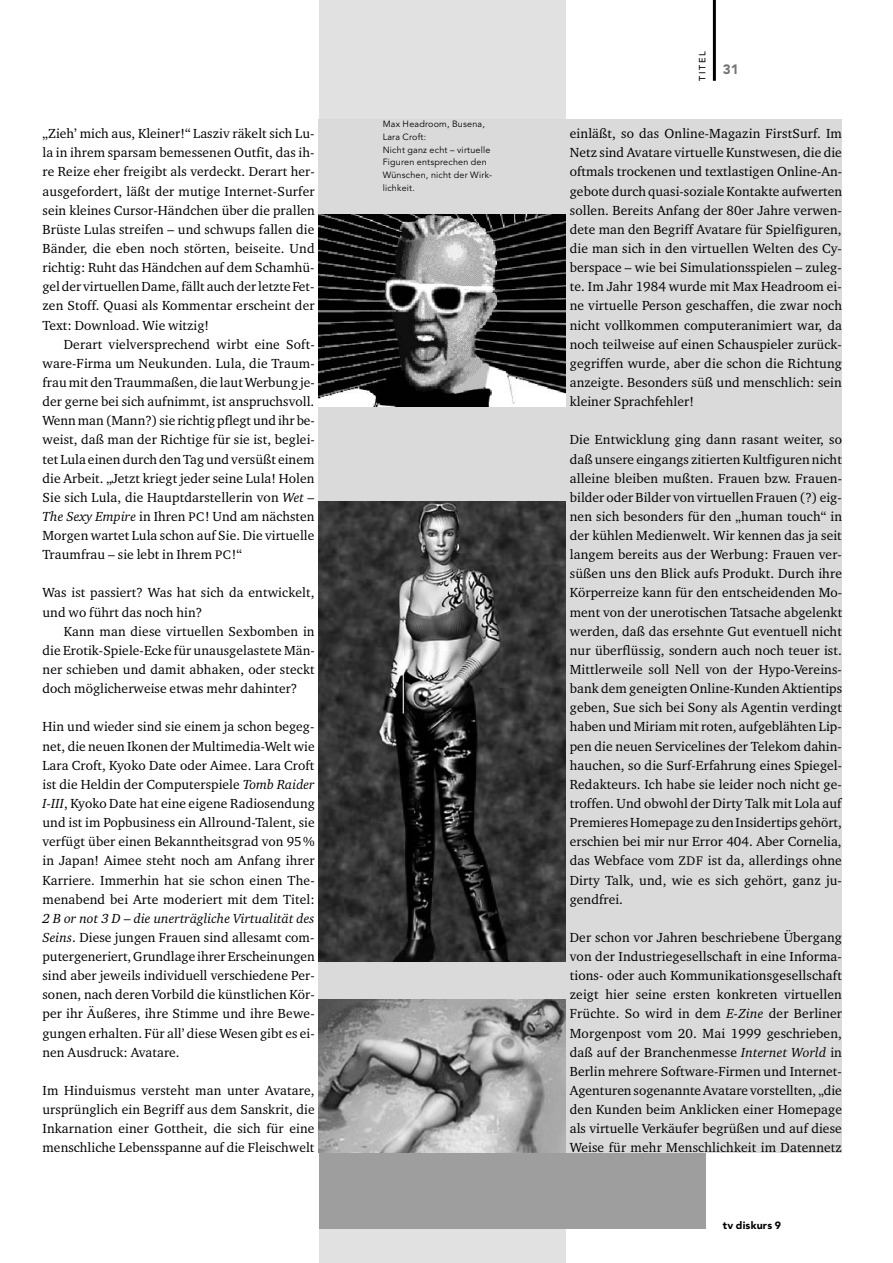
<style>
.page{position:relative;width:893px;height:1263px;background:#fff}
.page>*{position:absolute;margin:0;border:0;box-sizing:border-box;transform-origin:0 0}
.t1{font:13.5px/19.2px "Charter BT";letter-spacing:.005em;color:#000;text-align:justify}
.t2{font:900 13.5px "Avenir";color:#757575}
.t3{font:900 10.5px "Avenir";letter-spacing:.02em;color:#000}
.t4{font:9px/12.8px "Avenir";letter-spacing:.02em;color:#000}
.t5{font:500 9px "Avenir";letter-spacing:.165em;color:#000}
.s1{font-style:italic}
.s2{font-size:12.75px}
</style>
<div class="page">
<div style="left:319px;top:0;width:247px;height:1263px;background:#e1e1e1"></div>
<div style="left:319px;top:1000px;width:387px;height:229px;background:#9e9e9e"></div>
<div style="left:319px;top:119px;width:523px;height:1034px;background:#dadada"></div>
<hr style="left:713px;top:0;width:3px;height:81px;background:#000">
<img style="left:319px;top:1000px;width:247px;height:153px">
<img style="left:319px;top:502px;width:247px;height:459px">
<img style="left:319px;top:215px;width:247px;height:191px">
<p class="t1" style="left:43px;top:125px;width:274px">„Zieh’ mich aus, Kleiner!“ Lasziv räkelt sich Lu&shy;la in ihrem sparsam bemessenen Outfit, das ih&shy;re Reize eher freigibt als verdeckt. Derart her&shy;ausgefordert, läßt der mutige Internet-Surfer sein kleines Cursor-Händchen über die prallen Brüste Lulas streifen – und schwups fallen die Bänder, die eben noch störten, beiseite. Und richtig: Ruht das Händchen auf dem Schamhü&shy;gel der virtuellen Dame, fällt auch der letzte Fet&shy;zen Stoff. Quasi als Kommentar erscheint der Text: Download. Wie witzig!</p>
<p class="t1" style="left:43px;top:336px;width:274px;text-indent:21px">Derart vielversprechend wirbt eine Soft&shy;ware-Firma um Neukunden. Lula, die Traum&shy;frau mit den Traummaßen, die laut Werbung je&shy;der gerne bei sich aufnimmt, ist anspruchsvoll.<br>Wenn man (Mann?) sie richtig pflegt und ihr be&shy;weist, daß man der Richtige für sie ist, beglei&shy;tet Lula einen durch den Tag und versüßt einem die Arbeit. „Jetzt kriegt jeder seine Lula! Holen Sie sich Lula, die Hauptdarstellerin von <span class="s1">Wet – The Sexy Empire</span> in Ihren <span class="s2">PC</span>! Und am nächsten Morgen wartet Lula schon auf Sie. Die virtuelle Traumfrau – sie lebt in Ihrem <span class="s2">PC</span>!“</p>
<p class="t1" style="left:43px;top:584px;width:274px">Was ist passiert? Was hat sich da entwickelt, und wo führt das noch hin?</p>
<p class="t1" style="left:43px;top:623px;width:274px;text-indent:21px">Kann man diese virtuellen Sexbomben in die Erotik-Spiele-Ecke für unausgelastete Män&shy;ner schieben und damit abhaken, oder steckt doch möglicherweise etwas mehr dahinter?</p>
<p class="t1" style="left:43px;top:718px;width:274px">Hin und wieder sind sie einem ja schon begeg&shy;net, die neuen Ikonen der Multimedia-Welt wie Lara Croft, Kyoko Date oder Aimee. Lara Croft ist die Heldin der Computerspiele <span class="s1">Tomb Raider I-III</span>, Kyoko Date hat eine eigene Radiosendung und ist im Popbusiness ein Allround-Talent, sie verfügt über einen Bekanntheitsgrad von 95% in Japan! Aimee steht noch am Anfang ihrer Karriere. Immerhin hat sie schon einen The&shy;menabend bei Arte moderiert mit dem Titel:</p>
<p class="t1" style="left:43px;top:910px;width:274px"><span class="s1">2 B or not 3 D – die unerträgliche Virtualität des Seins</span>. Diese jungen Frauen sind allesamt com&shy;putergeneriert, Grundlage ihrer Erscheinungen sind aber jeweils individuell verschiedene Per&shy;sonen, nach deren Vorbild die künstlichen Kör&shy;per ihr Äußeres, ihre Stimme und ihre Bewe&shy;gungen erhalten. Für all’ diese Wesen gibt es ei&shy;nen Ausdruck: Avatare.</p>
<p class="t1" style="left:43px;top:1082px;width:274px">Im Hinduismus versteht man unter Avatare, ursprünglich ein Begriff aus dem Sanskrit, die Inkarnation einer Gottheit, die sich für eine menschliche Lebensspanne auf die Fleischwelt</p>
<p class="t4" style="left:383px;top:118px;width:111px">Max Headroom, Busena,<br>Lara Croft:<br>Nicht ganz echt – virtuelle<br>Figuren entsprechen den<br>Wünschen, nicht der Wirk&shy;lichkeit.</p>
<p class="t5" style="left:699px;top:81px;width:31px;rotate:-90deg">TITEL</p>
<p class="t2" style="left:723px;top:64px;width:17px">31</p>
<p class="t1" style="left:570px;top:125px;width:274px">einläßt, so das Online-Magazin FirstSurf. Im Netz sind Avatare virtuelle Kunstwesen, die die oftmals trockenen und textlastigen Online-An&shy;gebote durch quasi-soziale Kontakte aufwerten sollen. Bereits Anfang der 80er Jahre verwen&shy;dete man den Begriff Avatare für Spielfiguren, die man sich in den virtuellen Welten des Cy&shy;berspace – wie bei Simulationsspielen – zuleg&shy;te. Im Jahr 1984 wurde mit Max Headroom ei&shy;ne virtuelle Person geschaffen, die zwar noch nicht vollkommen computeranimiert war, da noch teilweise auf einen Schauspieler zurück&shy;gegriffen wurde, aber die schon die Richtung anzeigte. Besonders süß und menschlich: sein kleiner Sprachfehler!</p>
<p class="t1" style="left:570px;top:431px;width:274px">Die Entwicklung ging dann rasant weiter, so daß unsere eingangs zitierten Kultfiguren nicht alleine bleiben mußten. Frauen bzw. Frauen&shy;bilder oder Bilder von virtuellen Frauen (?) eig&shy;nen sich besonders für den „human touch“ in der kühlen Medienwelt. Wir kennen das ja seit langem bereits aus der Werbung: Frauen ver&shy;süßen uns den Blick aufs Produkt. Durch ihre Körperreize kann für den entscheidenden Mo&shy;ment von der unerotischen Tatsache abgelenkt werden, daß das ersehnte Gut eventuell nicht nur überflüssig, sondern auch noch teuer ist.<br>Mittlerweile soll Nell von der Hypo-Vereins&shy;bank dem geneigten Online-Kunden Aktientips geben, Sue sich bei Sony als Agentin verdingt haben und Miriam mit roten, aufgeblähten Lip&shy;pen die neuen Servicelines der Telekom dahin&shy;hauchen, so die Surf-Erfahrung eines Spiegel-Redakteurs. Ich habe sie leider noch nicht ge&shy;troffen. Und obwohl der Dirty Talk mit Lola auf Premieres Homepage zu den Insidertips gehört, erschien bei mir nur Error 404. Aber Cornelia, das Webface vom <span class="s2">ZDF</span> ist da, allerdings ohne Dirty Talk, und, wie es sich gehört, ganz ju&shy;gendfrei.</p>
<p class="t1" style="left:570px;top:929px;width:274px">Der schon vor Jahren beschriebene Übergang von der Industriegesellschaft in eine Informa&shy;tions- oder auch Kommunikationsgesellschaft zeigt hier seine ersten konkreten virtuellen Früchte. So wird in dem <span class="s1">E-Zine</span> der Berliner Morgenpost vom 20. Mai 1999 geschrieben, daß auf der Branchenmesse <span class="s1">Internet World</span> in Berlin mehrere Software-Firmen und Internet-Agenturen sogenannte Avatare vorstellten, „die den Kunden beim Anklicken einer Homepage als virtuelle Verkäufer begrüßen und auf diese Weise für mehr Menschlichkeit im Datennetz</p>
<p class="t3" style="left:723px;top:1221px;width:60px">tv diskurs 9</p>
</div>
